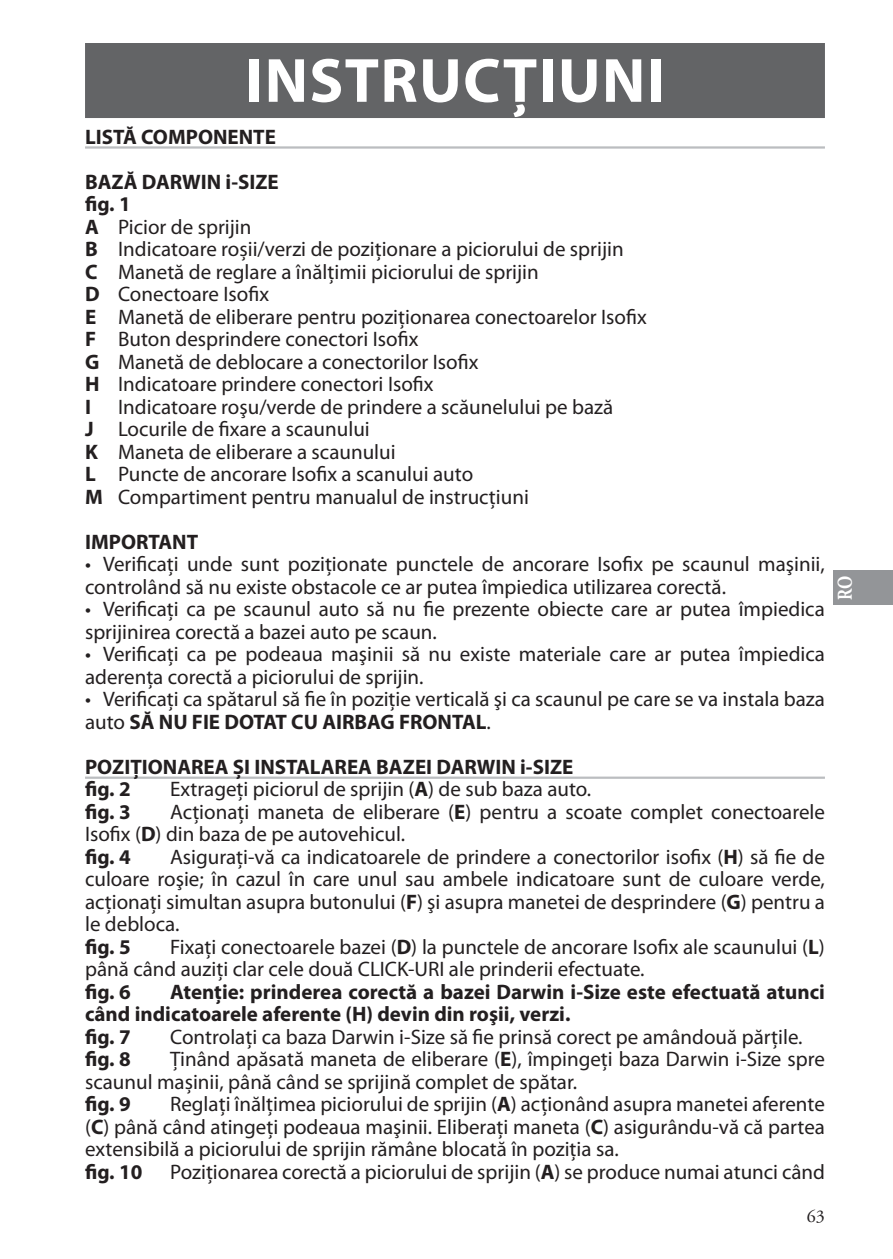
<style>
.page{position:relative;width:893px;height:1259px;background:#fff}
.page>*{position:absolute;margin:0;border:0;box-sizing:border-box;transform-origin:0 0}
.t1{font:700 63px "Myriad Pro";letter-spacing:.02em;color:#fff}
.t2{font:21px/22.5px "Myriad Pro";color:#231f20}
.t3{font:700 21px/22.5px "Myriad Pro";color:#231f20}
.t4{font:700 21px "Adobe Garamond Pro";color:#fff;scale:.8 1}
.t5{font:18px "Adobe Garamond Pro";color:#231f20}
.s1{font-weight:700}
</style>
<div class="page">
<div style="left:833px;top:571px;width:60px;height:34px;background:#939598"></div>
<div style="left:85px;top:43px;width:740px;height:75px;background:#636466"></div>
<hr style="left:85px;top:146px;width:740px;height:3px;background:#bbbdc0">
<hr style="left:85px;top:776px;width:740px;height:3px;background:#bbbdc0">
<h1 class="t1" style="left:245px;top:57px;width:421px">INSTRUCŢIUNI</h1>
<p class="t3" style="left:85px;top:116px;width:195px;line-height:45px">LISTĂ COMPONENTE<br>BAZĂ DARWIN i-SIZE</p>
<p class="t2" style="left:85px;top:194px;width:563px"><span class="s1">fig. 1<br>A</span> Picior de sprijin<br><span class="s1">B</span> Indicatoare roșii/verzi de poziționare a piciorului de sprijin<br><span class="s1">C</span> Manetă de reglare a înălţimii piciorului de sprijin<br><span class="s1">D</span> Conectoare Isofix<br><span class="s1">E</span> Manetă de eliberare pentru poziționarea conectoarelor Isofix <span class="s1">F</span> Buton desprindere conectori Isofix<br><span class="s1">G</span> Manetă de deblocare a conectorilor Isofix<br><span class="s1">H</span> Indicatoare prindere conectori Isofix<br><span class="s1">I</span></p>
<p class="t2" style="left:85px;top:397px;width:530px;text-indent:33px">Indicatoare roşu/verde de prindere a scăunelului pe bază <span class="s1">J</span> Locurile de fixare a scaunului<br><span class="s1">K</span> Maneta de eliberare a scaunului<br><span class="s1">L</span> Puncte de ancorare Isofix a scanului auto<br><span class="s1">M</span> Compartiment pentru manualul de instrucțiuni</p>
<p class="t3" style="left:85px;top:532px;width:115px">IMPORTANT</p>
<p class="t2" style="left:85px;top:554px;width:741px">• Verificaţi unde sunt poziţionate punctele de ancorare Isofix pe scaunul maşinii, controlând să nu existe obstacole ce ar putea împiedica utilizarea corectă.</p>
<p class="t2" style="left:85px;top:599px;width:741px">• Verificaţi ca pe scaunul auto să nu fie prezente obiecte care ar putea împiedica sprijinirea corectă a bazei auto pe scaun.</p>
<p class="t2" style="left:85px;top:644px;width:741px">• Verificaţi ca pe podeaua maşinii să nu existe materiale care ar putea împiedica aderenţa corectă a piciorului de sprijin.</p>
<p class="t2" style="left:85px;top:689px;width:741px">• Verificaţi ca spătarul să fie în poziţie verticală şi ca scaunul pe care se va instala baza auto <span class="s1">SĂ NU FIE DOTAT CU AIRBAG FRONTAL</span>.</p>
<p class="t3" style="left:85px;top:757px;width:490px">POZIȚIONAREA ȘI INSTALAREA BAZEI DARWIN i-SIZE fig. 2</p>
<p class="t2" style="left:170px;top:779px;width:423px">Extrageţi piciorul de sprijin (<span class="s1">A</span>) de sub baza auto.</p>
<p class="t3" style="left:85px;top:802px;width:47px">fig. 3</p>
<p class="t2" style="left:85px;top:802px;width:741px;text-indent:85px">Acționați maneta de eliberare (<span class="s1">E</span>) pentru a scoate complet conectoarele<br>Isofix (<span class="s1">D</span>) din baza de pe autovehicul.<br><span class="s1">fig. 4</span></p>
<p class="t2" style="left:85px;top:847px;width:741px;text-align:justify;text-indent:85px">Asiguraţi-vă ca indicatoarele de prindere a conectorilor isofix (<span class="s1">H</span>) să fie de culoare roşie; în cazul în care unul sau ambele indicatoare sunt de culoare verde, acţionaţi simultan asupra butonului (<span class="s1">F</span>) şi asupra manetei de desprindere (<span class="s1">G</span>) pentru a le debloca.</p>
<p class="t3" style="left:85px;top:937px;width:47px">fig. 5</p>
<p class="t2" style="left:85px;top:937px;width:741px;text-indent:85px">Fixaţi conectoarele bazei (<span class="s1">D</span>) la punctele de ancorare Isofix ale scaunului (<span class="s1">L</span>) până când auziţi clar cele două CLICK-URI ale prinderii efectuate.</p>
<p class="t3" style="left:85px;top:982px;width:47px">fig. 6</p>
<p class="t3" style="left:85px;top:982px;width:741px;text-indent:85px">Atenţie: prinderea corectă a bazei Darwin i-Size este efectuată atunci când indicatoarele aferente (H) devin din roşii, verzi.<br>fig. 7</p>
<p class="t2" style="left:170px;top:1027px;width:634px">Controlaţi ca baza Darwin i-Size să fie prinsă corect pe amândouă părţile.</p>
<p class="t3" style="left:85px;top:1049px;width:47px">fig. 8</p>
<p class="t2" style="left:85px;top:1049px;width:741px;text-indent:85px">Ținând apăsată maneta de eliberare (<span class="s1">E</span>), împingeți baza Darwin i-Size spre scaunul mașinii, până când se sprijină complet de spătar.</p>
<p class="t3" style="left:85px;top:1094px;width:47px">fig. 9</p>
<p class="t2" style="left:85px;top:1094px;width:741px;text-align:justify;text-indent:85px">Reglaţi înălţimea piciorului de sprijin (<span class="s1">A</span>) acţionând asupra manetei aferente (<span class="s1">C</span>) până când atingeţi podeaua maşinii. Eliberaţi maneta (<span class="s1">C</span>) asigurându-vă că partea extensibilă a piciorului de sprijin rămâne blocată în poziţia sa.</p>
<p class="t3" style="left:85px;top:1162px;width:59px">fig. 10</p>
<p class="t2" style="left:170px;top:1161px;width:656px">Poziționarea corectă a piciorului de sprijin (<span class="s1">A</span>) se produce numai atunci când</p>
<p class="t5" style="left:807px;top:1208px;width:19px">63</p>
<p class="t4" style="left:836px;top:600px;width:31px;rotate:-90deg">RO</p>
</div>
